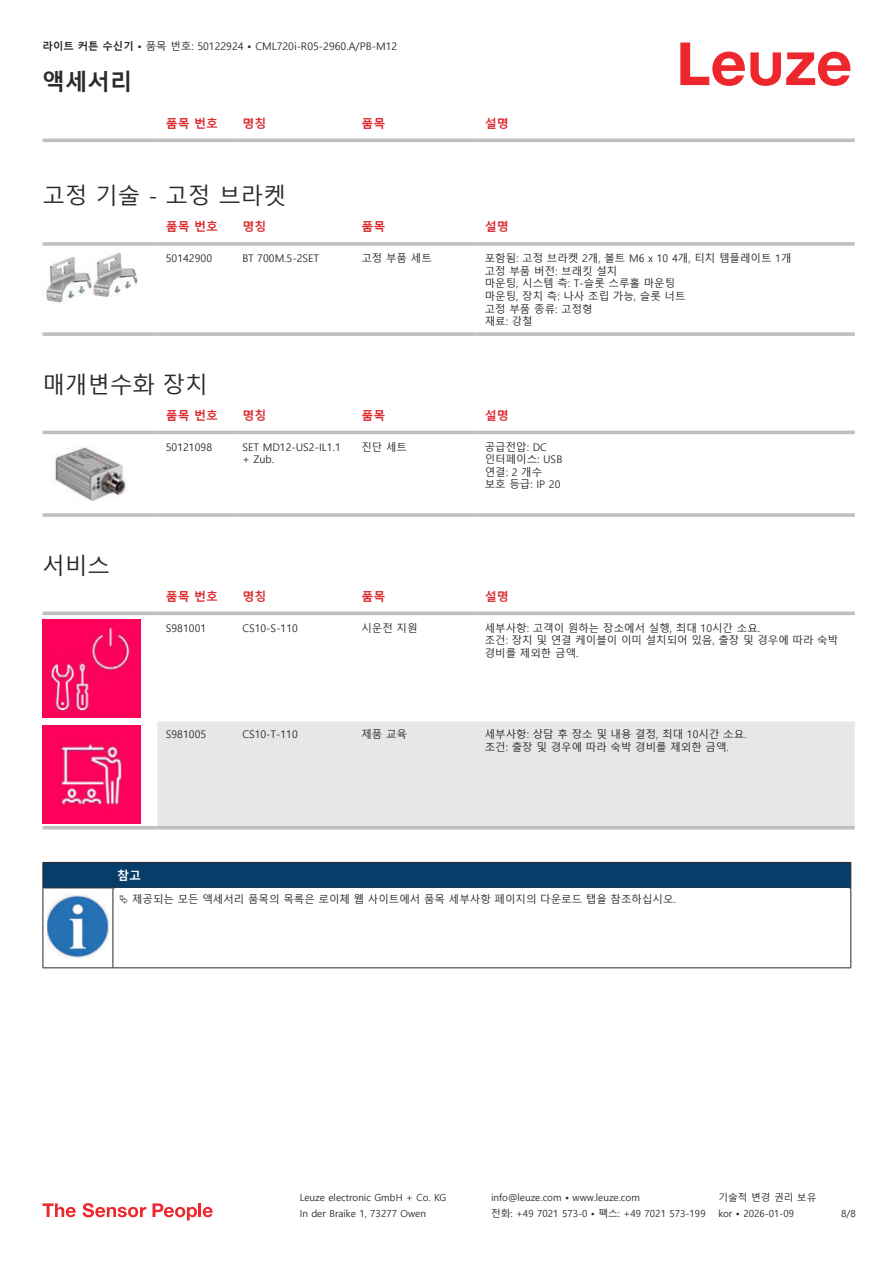
<style>
.page{position:relative;width:893px;height:1263px;background:#fff}
.page>*{position:absolute;margin:0;border:0;box-sizing:border-box;transform-origin:0 0}
.t1{font:22.5px "Malgun Gothic";color:#2b292a}
.t2{font:700 22.5px "Malgun Gothic";color:#2b292a}
.t3{font:700 12px "Malgun Gothic";color:#db2a30}
.t4{font:700 12px "Malgun Gothic";color:#fff}
.t5{font:10.5px/12.6px "Malgun Gothic";color:#2b292a}
.t6{font:9.75px "Malgun Gothic";color:#2b292a}
.s1{font-weight:700}
</style>
<div class="page">
<svg style="left:680px;top:43px;width:170px;height:43px"></svg>
<svg style="left:43px;top:138px;width:812px;height:1px"></svg>
<hr style="left:43px;top:139px;width:114px;height:3px;background:#bdbfc1">
<hr style="left:157px;top:139px;width:77px;height:3px;background:#bdbfc1">
<hr style="left:234px;top:139px;width:119px;height:3px;background:#bdbfc1">
<hr style="left:353px;top:139px;width:123px;height:3px;background:#bdbfc1">
<hr style="left:476px;top:139px;width:379px;height:3px;background:#bdbfc1">
<svg style="left:43px;top:242px;width:114px;height:4px"></svg>
<hr style="left:157px;top:242px;width:77px;height:4px;background:#c7c8ca">
<hr style="left:234px;top:242px;width:119px;height:4px;background:#bdbfc1">
<svg style="left:353px;top:242px;width:123px;height:4px"></svg>
<hr style="left:476px;top:242px;width:379px;height:4px;background:#c7c8ca">
<svg style="left:43px;top:332px;width:114px;height:4px"></svg>
<svg style="left:157px;top:332px;width:77px;height:4px"></svg>
<svg style="left:234px;top:332px;width:119px;height:4px"></svg>
<svg style="left:353px;top:332px;width:123px;height:4px"></svg>
<svg style="left:476px;top:332px;width:379px;height:4px;background:#c3c5c7"></svg>
<img style="left:46px;top:252px;width:92px;height:51px">
<svg style="left:43px;top:430px;width:812px;height:5px;fill:#efeff0"></svg>
<hr style="left:43px;top:431px;width:114px;height:3px;background:#bdbfc1">
<hr style="left:157px;top:431px;width:77px;height:3px;background:#bdbfc1">
<hr style="left:234px;top:431px;width:119px;height:3px;background:#bdbfc1">
<hr style="left:353px;top:431px;width:123px;height:3px;background:#bdbfc1">
<hr style="left:476px;top:431px;width:379px;height:3px;background:#bdbfc1">
<svg style="left:43px;top:513px;width:114px;height:4px"></svg>
<hr style="left:157px;top:513px;width:77px;height:4px;background:#c5c7c8">
<svg style="left:234px;top:513px;width:119px;height:4px"></svg>
<svg style="left:353px;top:513px;width:123px;height:4px"></svg>
<hr style="left:476px;top:513px;width:379px;height:4px;background:#c5c7c8">
<img style="left:53px;top:447px;width:73px;height:54px">
<svg style="left:43px;top:619px;width:812px;height:211px"></svg>
<div style="left:157px;top:721px;width:698px;height:105px;background:#e6e7e9"></div>
<svg style="left:43px;top:611px;width:114px;height:4px"></svg>
<svg style="left:157px;top:611px;width:77px;height:4px"></svg>
<svg style="left:234px;top:611px;width:119px;height:4px"></svg>
<svg style="left:353px;top:611px;width:123px;height:4px"></svg>
<svg style="left:476px;top:611px;width:379px;height:4px;background:#c6c7c9"></svg>
<hr style="left:43px;top:826px;width:114px;height:3px;background:#bdbfc1">
<hr style="left:157px;top:826px;width:77px;height:3px;background:#bdbfc1">
<hr style="left:234px;top:826px;width:119px;height:3px;background:#bdbfc1">
<hr style="left:353px;top:826px;width:123px;height:3px;background:#bdbfc1">
<hr style="left:476px;top:826px;width:379px;height:3px;background:#bdbfc1">
<img style="left:43px;top:619px;width:97px;height:98px">
<img style="left:43px;top:726px;width:97px;height:97px">
<div style="left:43px;top:862px;width:808px;height:26px;background:#063d69"></div>
<hr style="left:113px;top:887px;width:738px;height:1px;background:#2b292a">
<hr style="left:43px;top:888px;width:1px;height:75px;background:#2b292a">
<hr style="left:113px;top:888px;width:1px;height:75px;background:#2b292a">
<hr style="left:850px;top:888px;width:1px;height:75px;background:#2b292a">
<hr style="left:43px;top:967px;width:70px;height:1px;background:#2b292a">
<hr style="left:113px;top:967px;width:738px;height:1px;background:#2b292a">
<img style="left:47px;top:894px;width:61px;height:63px">
<svg style="left:43px;top:1203px;width:33px;height:14px"></svg>
<svg style="left:83px;top:1203px;width:63px;height:14px"></svg>
<svg style="left:153px;top:1203px;width:44px;height:17px"></svg>
<hr style="left:198px;top:1203px;width:3px;height:14px;background:#ed272d">
<svg style="left:203px;top:1207px;width:10px;height:10px"></svg>
<p class="t5" style="left:43px;top:40px;width:356px"><span class="s1">라이트 커튼 수신기 •</span> 품목 번호: 50122924 <span class="s1">•</span> CML720i-R05-2960.A/PB-M12</p>
<h1 class="t2" style="left:43px;top:69px;width:91px">액세서리</h1>
<p class="t3" style="left:166px;top:116px;width:54px">품목 번호</p>
<p class="t3" style="left:242px;top:116px;width:25px">명칭</p>
<p class="t3" style="left:361px;top:116px;width:25px">품목</p>
<p class="t3" style="left:485px;top:116px;width:25px">설명</p>
<h1 class="t1" style="left:43px;top:184px;width:245px">고정 기술 - 고정 브라켓</h1>
<p class="t3" style="left:166px;top:220px;width:54px">품목 번호</p>
<p class="t3" style="left:242px;top:220px;width:25px">명칭</p>
<p class="t3" style="left:361px;top:220px;width:25px">품목</p>
<p class="t3" style="left:485px;top:220px;width:25px">설명</p>
<p class="t5" style="left:166px;top:252px;width:48px">50142900</p>
<p class="t5" style="left:242px;top:252px;width:78px">BT 700M.5-2SET</p>
<p class="t5" style="left:361px;top:252px;width:72px">고정 부품 세트</p>
<p class="t5" style="left:485px;top:252px;width:308px">포함됨: 고정 브라켓 2개, 볼트 M6 x 10 4개, 티치 템플레이트 1개 고정 부품 버전: 브래킷 설치<br>마운팅, 시스템 측: T-슬롯 스루홀 마운팅<br>마운팅, 장치 측: 나사 조립 가능, 슬롯 너트<br>고정 부품 종류: 고정형<br>재료: 강철</p>
<h1 class="t1" style="left:43px;top:372px;width:167px">매개변수화 장치</h1>
<p class="t3" style="left:166px;top:408px;width:54px">품목 번호</p>
<p class="t3" style="left:242px;top:408px;width:25px">명칭</p>
<p class="t3" style="left:361px;top:408px;width:25px">품목</p>
<p class="t3" style="left:485px;top:408px;width:25px">설명</p>
<p class="t5" style="left:166px;top:441px;width:48px">50121098</p>
<p class="t5" style="left:242px;top:441px;width:100px">SET MD12-US2-IL1.1 + Zub.</p>
<p class="t5" style="left:361px;top:441px;width:47px">진단 세트</p>
<p class="t5" style="left:485px;top:441px;width:79px">공급전압: DC 인터페이스: USB 연결: 2 개수 보호 등급: IP 20</p>
<h1 class="t1" style="left:43px;top:553px;width:69px">서비스</h1>
<p class="t3" style="left:166px;top:589px;width:54px">품목 번호</p>
<p class="t3" style="left:242px;top:589px;width:25px">명칭</p>
<p class="t3" style="left:361px;top:589px;width:25px">품목</p>
<p class="t3" style="left:485px;top:589px;width:25px">설명</p>
<p class="t5" style="left:166px;top:622px;width:42px">S981001</p>
<p class="t5" style="left:242px;top:622px;width:57px">CS10-S-110</p>
<p class="t5" style="left:361px;top:622px;width:58px">시운전 지원</p>
<p class="t5" style="left:485px;top:622px;width:355px">세부사항: 고객이 원하는 장소에서 실행, 최대 10시간 소요.<br>조건: 장치 및 연결 케이블이 이미 설치되어 있음, 출장 및 경우에 따라 숙박 경비를 제외한 금액.</p>
<p class="t5" style="left:166px;top:728px;width:42px">S981005</p>
<p class="t5" style="left:242px;top:728px;width:57px">CS10-T-110</p>
<p class="t5" style="left:361px;top:728px;width:47px">제품 교육</p>
<p class="t5" style="left:485px;top:728px;width:263px">세부사항: 상담 후 장소 및 내용 결정, 최대 10시간 소요. 조건: 출장 및 경우에 따라 숙박 경비를 제외한 금액.</p>
<p class="t4" style="left:117px;top:869px;width:25px">참고</p>
<p class="t5" style="left:132px;top:893px;width:545px">제공되는 모든 액세서리 품목의 목록은 로이체 웹 사이트에서 품목 세부사항 페이지의 다운로드 탭을 참조하십시오.</p>
<p class="t6" style="left:300px;top:1192px;width:148px">Leuze electronic GmbH + Co. KG</p>
<p class="t6" style="left:491px;top:1192px;width:150px">info@leuze.com • www.leuze.com</p>
<p class="t6" style="left:718px;top:1192px;width:100px">기술적 변경 권리 보유</p>
<p class="t6" style="left:300px;top:1208px;width:128px">In der Braike 1, 73277 Owen</p>
<p class="t6" style="left:491px;top:1208px;width:216px">전화: +49 7021 573-0 • 팩스: +49 7021 573-199</p>
<p class="t6" style="left:718px;top:1208px;width:77px">kor • 2026-01-09</p>
<p class="t6" style="left:841px;top:1208px;width:16px">8/8</p>
</div>
